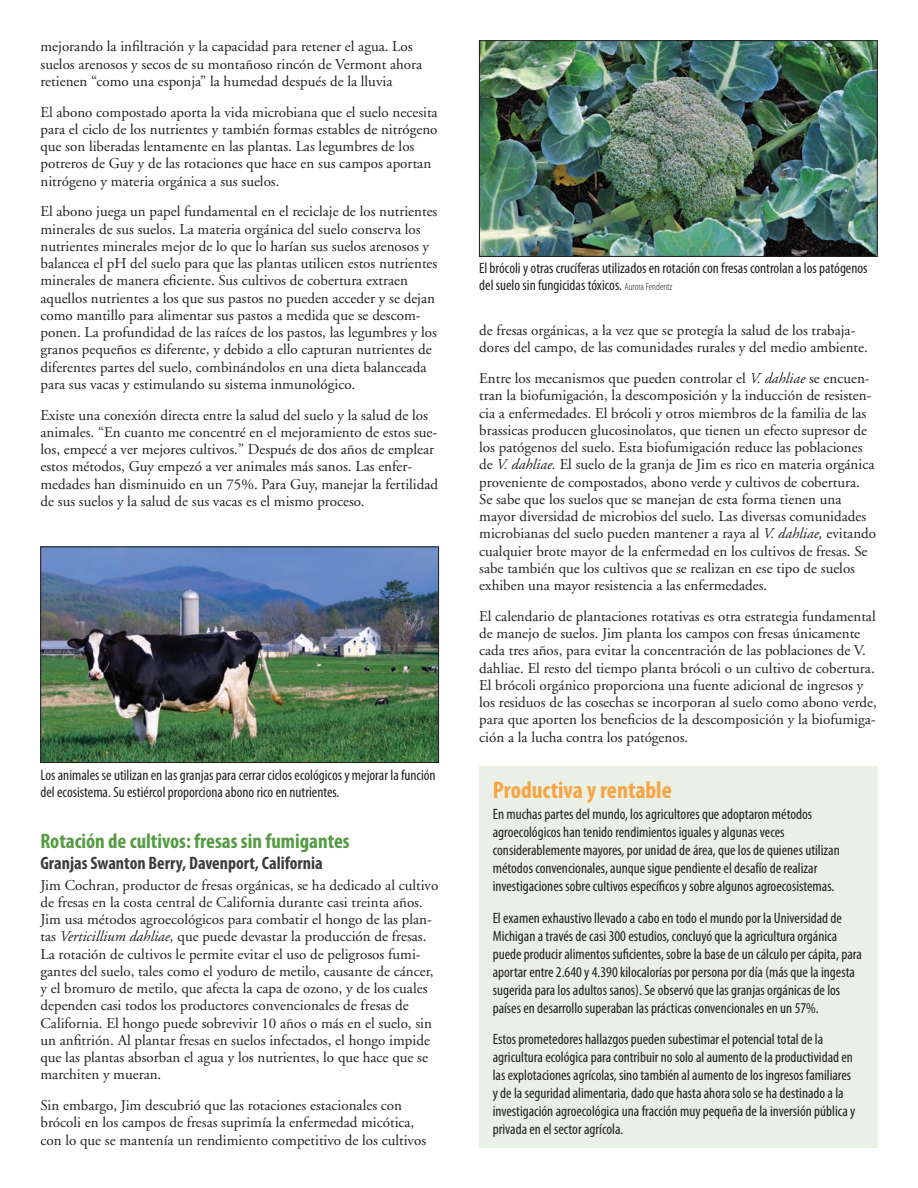
<style>
.page{position:relative;width:918px;height:1188px;background:#fff}
.page>*{position:absolute;margin:0;border:0;box-sizing:border-box;transform-origin:0 0}
.box_title{font:700 condensed 24px "Myriad Pro";color:#f9a342}
.head1{font:700 condensed 21px "Myriad Pro";color:#559b43}
.head2{font:700 condensed 18px "Myriad Pro";color:#3b3d3b}
.body_text{font:15px/17.2px "Adobe Garamond";color:#231f20}
.box_text_1{font:condensed 15px/18px "Myriad Pro";color:#231f20}
.s1{font-weight:300;font-size:10.5px}
.s2{font-style:italic}
</style>
<div class="page">
<img style="left:481px;top:42px;width:395px;height:213px">
<div style="left:479px;top:40px;width:399px;height:217px;border:1px solid #231f20"></div>
<img style="left:42px;top:549px;width:395px;height:212px">
<div style="left:40px;top:547px;width:399px;height:216px;border:1px solid #231f20"></div>
<div style="left:479px;top:766px;width:399px;height:382px;background:#eaf0e5"></div>
<p class="body_text" style="left:40px;top:38px;width:383px">mejorando la infiltración y la capacidad para retener el agua. Los suelos arenosos y secos de su montañoso rincón de Vermont ahora retienen “como una esponja” la humedad después de la lluvia</p>
<p class="body_text" style="left:40px;top:104px;width:399px">El abono compostado aporta la vida microbiana que el suelo necesita para el ciclo de los nutrientes y también formas estables de nitrógeno que son liberadas lentamente en las plantas. Las legumbres de los potreros de Guy y de las rotaciones que hace en sus campos aportan nitrógeno y materia orgánica a sus suelos.</p>
<p class="body_text" style="left:40px;top:203px;width:398px">El abono juega un papel fundamental en el reciclaje de los nutrientes minerales de sus suelos. La materia orgánica del suelo conserva los nutrientes minerales mejor de lo que lo harían sus suelos arenosos y balancea el pH del suelo para que las plantas utilicen estos nutrientes minerales de manera eficiente. Sus cultivos de cobertura extraen aquellos nutrientes a los que sus pastos no pueden acceder y se dejan como mantillo para alimentar sus pastos a medida que se descom&shy;ponen. La profundidad de las raíces de los pastos, las legumbres y los granos pequeños es diferente, y debido a ello capturan nutrientes de diferentes partes del suelo, combinándolos en una dieta balanceada para sus vacas y estimulando su sistema inmunológico.</p>
<p class="body_text" style="left:40px;top:407px;width:399px">Existe una conexión directa entre la salud del suelo y la salud de los animales. “En cuanto me concentré en el mejoramiento de estos sue&shy;los, empecé a ver mejores cultivos.” Después de dos años de emplear estos métodos, Guy empezó a ver animales más sanos. Las enfer&shy;medades han disminuido en un 75%. Para Guy, manejar la fertilidad de sus suelos y la salud de sus vacas es el mismo proceso.</p>
<p class="box_text_1" style="left:479px;top:260px;width:390px;line-height:16.5px">El brócoli y otras crucíferas utilizados en rotación con fresas controlan a los patógenos del suelo sin fungicidas tóxicos. <span class="s1">Aurora Fendentz</span></p>
<p class="body_text" style="left:479px;top:322px;width:390px">de fresas orgánicas, a la vez que se protegía la salud de los trabaja&shy;dores del campo, de las comunidades rurales y del medio ambiente.</p>
<p class="body_text" style="left:479px;top:370px;width:398px">Entre los mecanismos que pueden controlar el <span class="s2">V. dahliae</span> se encuen&shy;tran la biofumigación, la descomposición y la inducción de resisten&shy;cia a enfermedades. El brócoli y otros miembros de la familia de las brassicas producen glucosinolatos, que tienen un efecto supresor de los patógenos del suelo. Esta biofumigación reduce las poblaciones de <span class="s2">V. dahliae.</span> El suelo de la granja de Jim es rico en materia orgánica proveniente de compostados, abono verde y cultivos de cobertura.<br>Se sabe que los suelos que se manejan de esta forma tienen una mayor diversidad de microbios del suelo. Las diversas comunidades microbianas del suelo pueden mantener a raya al <span class="s2">V. dahliae,</span> evitando cualquier brote mayor de la enfermedad en los cultivos de fresas. Se sabe también que los cultivos que se realizan en ese tipo de suelos exhiben una mayor resistencia a las enfermedades.</p>
<p class="body_text" style="left:479px;top:608px;width:399px">El calendario de plantaciones rotativas es otra estrategia fundamental de manejo de suelos. Jim planta los campos con fresas únicamente cada tres años, para evitar la concentración de las poblaciones de V. dahliae. El resto del tiempo planta brócoli o un cultivo de cobertura.<br>El brócoli orgánico proporciona una fuente adicional de ingresos y los residuos de las cosechas se incorporan al suelo como abono verde, para que aporten los beneficios de la descomposición y la biofumiga&shy;ción a la lucha contra los patógenos.</p>
<p class="box_text_1" style="left:40px;top:767px;width:397px;line-height:16.5px">Los animales se utilizan en las granjas para cerrar ciclos ecológicos y mejorar la función del ecosistema. Su estiércol proporciona abono rico en nutrientes.</p>
<p class="box_title" style="left:493px;top:775px;width:181px">Productiva y rentable</p>
<p class="box_text_1" style="left:493px;top:805px;width:349px">En muchas partes del mundo, los agricultores que adoptaron métodos agroecológicos han tenido rendimientos iguales y algunas veces considerablemente mayores, por unidad de área, que los de quienes utilizan métodos convencionales, aunque sigue pendiente el desafío de realizar investigaciones sobre cultivos específicos y sobre algunos agroecosistemas.</p>
<p class="box_text_1" style="left:493px;top:908px;width:371px">El examen exhaustivo llevado a cabo en todo el mundo por la Universidad de Michigan a través de casi 300 estudios, concluyó que la agricultura orgánica puede producir alimentos suficientes, sobre la base de un cálculo per cápita, para aportar entre 2.640 y 4.390 kilocalorías por persona por día (más que la ingesta sugerida para los adultos sanos). Se observó que las granjas orgánicas de los países en desarrollo superaban las prácticas convencionales en un 57%.</p>
<p class="box_text_1" style="left:493px;top:1030px;width:364px">Estos prometedores hallazgos pueden subestimar el potencial total de la agricultura ecológica para contribuir no solo al aumento de la productividad en las explotaciones agrícolas, sino también al aumento de los ingresos familiares y de la seguridad alimentaria, dado que hasta ahora solo se ha destinado a la investigación agroecológica una fracción muy pequeña de la inversión pública y privada en el sector agrícola.</p>
<p class="head1" style="left:40px;top:828px;width:311px">Rotación de cultivos: fresas sin fumigantes</p>
<p class="head2" style="left:40px;top:852px;width:284px">Granjas Swanton Berry, Davenport, California</p>
<p class="body_text" style="left:40px;top:877px;width:399px">Jim Cochran, productor de fresas orgánicas, se ha dedicado al cultivo de fresas en la costa central de California durante casi treinta años.<br>Jim usa métodos agroecológicos para combatir el hongo de las plan&shy;tas <span class="s2">Verticillium dahliae,</span> que puede devastar la producción de fresas.<br>La rotación de cultivos le permite evitar el uso de peligrosos fumi&shy;gantes del suelo, tales como el yoduro de metilo, causante de cáncer, y el bromuro de metilo, que afecta la capa de ozono, y de los cuales dependen casi todos los productores convencionales de fresas de California. El hongo puede sobrevivir 10 años o más en el suelo, sin un anfitrión. Al plantar fresas en suelos infectados, el hongo impide que las plantas absorban el agua y los nutrientes, lo que hace que se marchiten y mueran.</p>
<p class="body_text" style="left:40px;top:1097px;width:387px">Sin embargo, Jim descubrió que las rotaciones estacionales con brócoli en los campos de fresas suprimía la enfermedad micótica, con lo que se mantenía un rendimiento competitivo de los cultivos</p>
</div>
